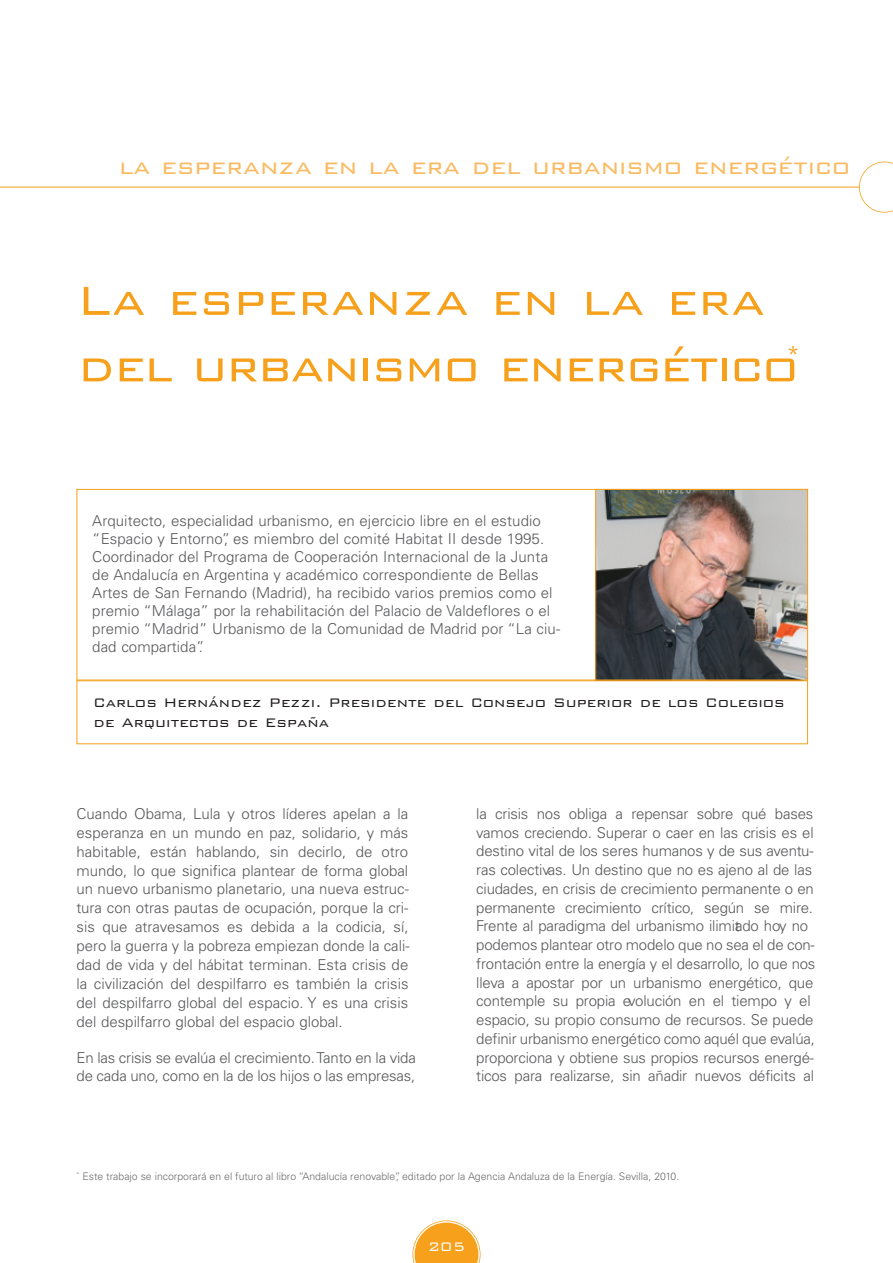
<style>
.page{position:relative;width:893px;height:1263px;background:#fff}
.page>*{position:absolute;margin:0;border:0;box-sizing:border-box;transform-origin:0 0}
.t1{font:300 54px/66.4px "Bank Gothic";letter-spacing:-.03em;color:#f6a01b}
.t2{font:300 27px "Bank Gothic";color:#faba61}
.t3{font:300 16.5px/20.4px "Bank Gothic";color:#231f20}
.t4{font:300 16.5px "Bank Gothic";color:#fff}
.t5{font:300 15px/18.8px "Univers";letter-spacing:-.015em;color:#57585a}
.t6{font:300 15px/18px "Univers";letter-spacing:.005em;color:#57585a}
.t7{font:300 10.5px "Univers";color:#6c6d70}
</style>
<div class="page">
<img style="left:597px;top:491px;width:209px;height:187px">
<div style="left:595px;top:489px;width:213px;height:191px;border:1px solid #f6a01b"></div>
<div style="left:77px;top:680px;width:731px;height:64px;border:1px solid #f6a01b"></div>
<hr style="left:0;top:187px;width:892px;height:1px;background:#f6a01b">
<svg style="left:412px;top:1220px;width:68px;height:43px"></svg>
<svg style="left:859px;top:162px;width:33px;height:51px"></svg>
<h2 class="t2" style="left:119px;top:147px;width:733px">la esperanza en la era del urbanismo energético</h2>
<h1 class="t1" style="left:77px;top:262px;width:725px">La esperanza en la era del urbanismo energético<sup>*</sup></h1>
<p class="t6" style="left:92px;top:511px;width:469px">Arquitecto, especialidad urbanismo, en ejercicio libre en el estudio “Espacio y Entorno”, es miembro del comité Habitat II desde 1995.<br>Coordinador del Programa de Cooperación Internacional de la Junta de Andalucía en Argentina y académico correspondiente de Bellas Artes de San Fernando (Madrid), ha recibido varios premios como el premio “Málaga” por la rehabilitación del Palacio de Valdeflores o el premio “Madrid” Urbanismo de la Comunidad de Madrid por “La ciu&shy;dad compartida”.</p>
<p class="t3" style="left:93px;top:690px;width:693px">Carlos Hernández Pezzi. Presidente del Consejo Superior de los Colegios de Arquitectos de España</p>
<p class="t5" style="left:77px;top:804px;width:335px;text-align:justify">Cuando Obama, Lula y otros líderes apelan a la esperanza en un mundo en paz, solidario, y más habitable, están hablando, sin decirlo, de otro mundo, lo que significa plantear de forma global un nuevo urbanismo planetario, una nueva estruc&shy;tura con otras pautas de ocupación, porque la cri&shy;sis que atravesamos es debida a la codicia, sí, pero la guerra y la pobreza empiezan donde la cali&shy;dad de vida y del hábitat terminan. Esta crisis de la civilización del despilfarro es también la crisis del despilfarro global del espacio. Y es una crisis del despilfarro global del espacio global.</p>
<p class="t5" style="left:77px;top:1048px;width:341px">En las crisis se evalúa el crecimiento. Tanto en la vida de cada uno, como en la de los hijos o las empresas,</p>
<p class="t5" style="left:476px;top:804px;width:341px">la crisis nos obliga a repensar sobre qué bases vamos creciendo. Superar o caer en las crisis es el destino vital de los seres humanos y de sus aventu&shy;ras colectivas. Un destino que no es ajeno al de las ciudades, en crisis de crecimiento permanente o en permanente crecimiento crítico, según se mire.<br>Frente al paradigma del urbanismo ilimitado hoy no podemos plantear otro modelo que no sea el de con&shy;frontación entre la energía y el desarrollo, lo que nos lleva a apostar por un urbanismo energético, que contemple su propia evolución en el tiempo y el espacio, su propio consumo de recursos. Se puede definir urbanismo energético como aquél que evalúa, proporciona y obtiene sus propios recursos energé&shy;ticos para realizarse, sin añadir nuevos déficits al</p>
<p class="t7" style="left:77px;top:1170px;width:604px"><sup>*</sup> Este trabajo se incorporará en el futuro al libro “Andalucía renovable”, editado por la Agencia Andaluza de la Energía. Sevilla, 2010.</p>
<p class="t4" style="left:428px;top:1233px;width:39px">205</p>
</div>
